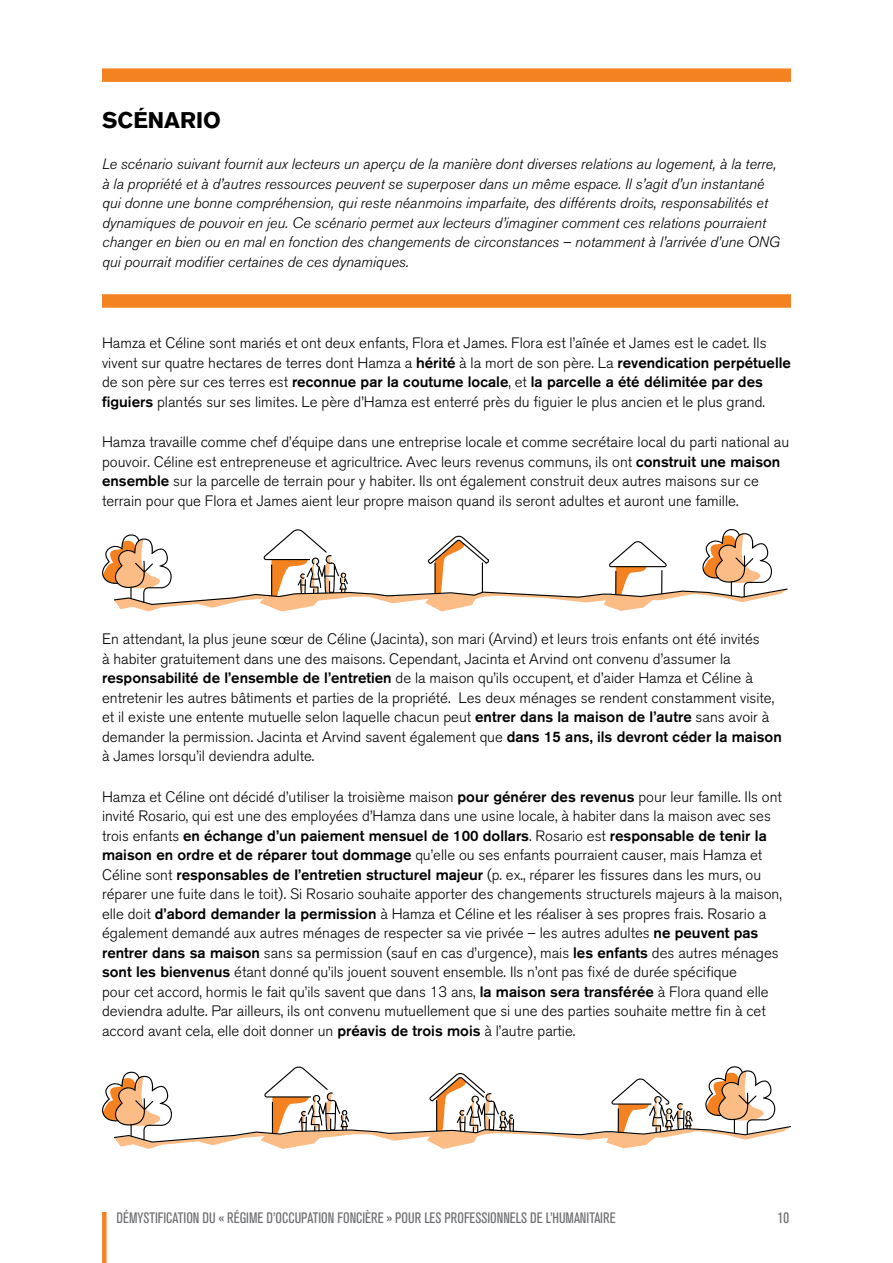
<style>
.page{position:relative;width:893px;height:1263px;background:#fff}
.page>*{position:absolute;margin:0;border:0;box-sizing:border-box;transform-origin:0 0}
.t1{font:700 22.5px "Akzidenz Grotesk BQ";color:#000}
.t2{font:300 15px/19.5px "Akzidenz Grotesk BQ";color:#000}
.t3{font:italic 300 15px/19.5px "Akzidenz Grotesk BQ";color:#000}
.t4{font:condensed 15px "Akzidenz Grotesk BQ";color:#6d6e71}
.s1{font-weight:500}
</style>
<div class="page">
<div style="left:102px;top:1212px;width:5px;height:51px;background:#f58220"></div>
<div style="left:102px;top:294px;width:689px;height:14px;background:#f58221"></div>
<div style="left:102px;top:68px;width:689px;height:14px;background:#f58221"></div>
<svg style="left:102px;top:529px;width:686px;height:82px"></svg>
<svg style="left:102px;top:1066px;width:689px;height:83px"></svg>
<h1 class="t1" style="left:102px;top:107px;width:120px">SCÉNARIO</h1>
<p class="t3" style="left:102px;top:154px;width:679px">Le scénario suivant fournit aux lecteurs un aperçu de la manière dont diverses relations au logement, à la terre, à la propriété et à d’autres ressources peuvent se superposer dans un même espace. Il s’agit d’un instantané qui donne une bonne compréhension, qui reste néanmoins imparfaite, des différents droits, responsabilités et dynamiques de pouvoir en jeu. Ce scénario permet aux lecteurs d’imaginer comment ces relations pourraient changer en bien ou en mal en fonction des changements de circonstances – notamment à l’arrivée d’une ONG qui pourrait modifier certaines de ces dynamiques.</p>
<p class="t2" style="left:102px;top:333px;width:690px">Hamza et Céline sont mariés et ont deux enfants, Flora et James. Flora est l’aînée et James est le cadet. Ils vivent sur quatre hectares de terres dont Hamza a <span class="s1">hérité</span> à la mort de son père. La <span class="s1">revendication perpétuelle </span>de son père sur ces terres est <span class="s1">reconnue par la coutume locale</span>, et <span class="s1">la parcelle a été délimitée par des figuiers</span> plantés sur ses limites. Le père d’Hamza est enterré près du figuier le plus ancien et le plus grand.</p>
<p class="t2" style="left:102px;top:433px;width:689px">Hamza travaille comme chef d’équipe dans une entreprise locale et comme secrétaire local du parti national au pouvoir. Céline est entrepreneuse et agricultrice. Avec leurs revenus communs, ils ont <span class="s1">construit une maison ensemble</span> sur la parcelle de terrain pour y habiter. Ils ont également construit deux autres maisons sur ce terrain pour que Flora et James aient leur propre maison quand ils seront adultes et auront une famille.</p>
<p class="t2" style="left:102px;top:629px;width:681px">En attendant, la plus jeune sœur de Céline (Jacinta), son mari (Arvind) et leurs trois enfants ont été invités<br>à habiter gratuitement dans une des maisons. Cependant, Jacinta et Arvind ont convenu d’assumer la <span class="s1">responsabilité de l’ensemble de l’entretien</span> de la maison qu’ils occupent, et d’aider Hamza et Céline à entretenir les autres bâtiments et parties de la propriété. Les deux ménages se rendent constamment visite, et il existe une entente mutuelle selon laquelle chacun peut <span class="s1">entrer dans la maison de l’autre</span> sans avoir à demander la permission. Jacinta et Arvind savent également que <span class="s1">dans 15 ans, ils devront céder la maison </span>à James lorsqu’il deviendra adulte.</p>
<p class="t2" style="left:102px;top:787px;width:681px">Hamza et Céline ont décidé d’utiliser la troisième maison <span class="s1">pour générer des revenus</span> pour leur famille. Ils ont invité Rosario, qui est une des employées d’Hamza dans une usine locale, à habiter dans la maison avec ses trois enfants <span class="s1">en échange d’un paiement mensuel de 100 dollars</span>. Rosario est <span class="s1">responsable de tenir la maison en ordre et de réparer tout dommage</span> qu’elle ou ses enfants pourraient causer, mais Hamza et Céline sont <span class="s1">responsables de l’entretien structurel majeur</span> (p. ex., réparer les fissures dans les murs, ou réparer une fuite dans le toit). Si Rosario souhaite apporter des changements structurels majeurs à la maison, elle doit <span class="s1">d’abord demander la permission</span> à Hamza et Céline et les réaliser à ses propres frais. Rosario a également demandé aux autres ménages de respecter sa vie privée – les autres adultes <span class="s1">ne peuvent pas rentrer dans sa maison</span> sans sa permission (sauf en cas d’urgence), mais <span class="s1">les enfants</span> des autres ménages <span class="s1">sont les bienvenus</span> étant donné qu’ils jouent souvent ensemble. Ils n’ont pas fixé de durée spécifique<br>pour cet accord, hormis le fait qu’ils savent que dans 13 ans, <span class="s1">la maison sera transférée</span> à Flora quand elle deviendra adulte. Par ailleurs, ils ont convenu mutuellement que si une des parties souhaite mettre fin à cet accord avant cela, elle doit donner un <span class="s1">préavis de trois mois</span> à l’autre partie.</p>
<p class="t4" style="left:117px;top:1209px;width:500px">DÉMYSTIFICATION DU « RÉGIME D’OCCUPATION FONCIÈRE » POUR LES PROFESSIONNELS DE L’HUMANITAIRE</p>
<p class="t4" style="left:778px;top:1209px;width:13px">10</p>
</div>
